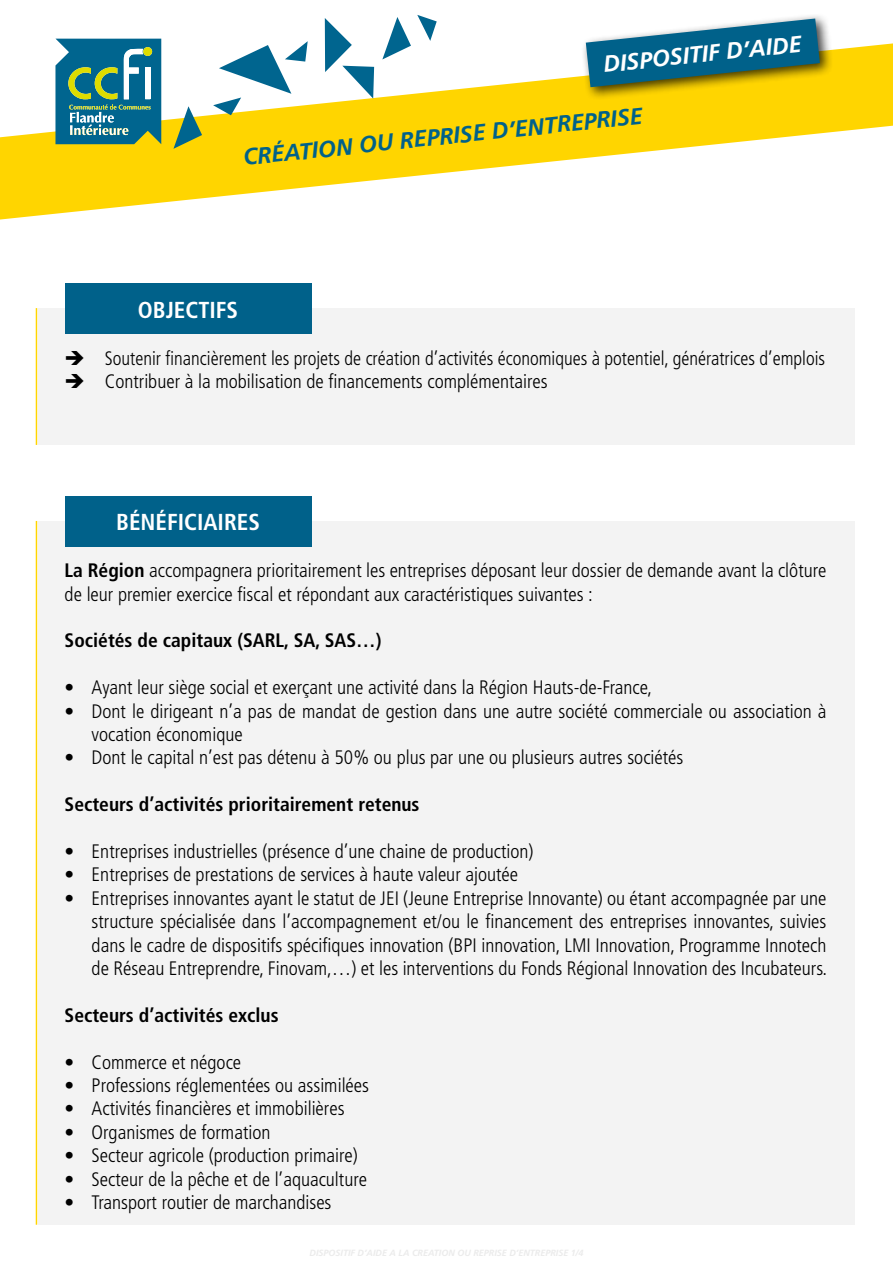
<style>
.page{position:relative;width:893px;height:1263px;background:#fff}
.page>*{position:absolute;margin:0;border:0;box-sizing:border-box;transform-origin:0 0}
.t1{font:italic 700 23.1px "Frutiger";color:#00618a}
.t2{font:700 condensed 23.1px "Frutiger";color:#fff}
.t3{font:italic 700 23.1px "Frutiger";color:#fff}
.t4{font:300 condensed 19.5px/23.4px "Frutiger";color:#000}
.t5{font:700 condensed 19.5px "Frutiger";color:#000}
.t6{font:300 condensed 19.5px "Frutiger";color:#000;scale:.96 1}
.s1{font-weight:700}
</style>
<div class="page">
<svg style="left:0;top:43px;width:893px;height:177px"></svg>
<div style="left:38px;top:308px;width:817px;height:137px;background:#f3f3f3"></div>
<div style="left:65px;top:284px;width:246px;height:50px;background:#00618a"></div>
<div style="left:38px;top:521px;width:817px;height:704px;background:#f3f3f3"></div>
<div style="left:65px;top:496px;width:246px;height:51px;background:#00618a"></div>
<svg style="left:173px;top:106px;width:29px;height:43px"></svg>
<svg style="left:382px;top:17px;width:29px;height:42px"></svg>
<svg style="left:325px;top:18px;width:49px;height:81px"></svg>
<svg style="left:213px;top:41px;width:95px;height:74px"></svg>
<svg style="left:417px;top:15px;width:20px;height:26px"></svg>
<svg style="left:55px;top:39px;width:106px;height:105px;background:#34828f"></svg>
<hr style="left:36px;top:308px;width:1px;height:137px;background:#ffd500">
<hr style="left:36px;top:521px;width:1px;height:704px;background:#ffd500">
<div style="left:580px;top:13px;width:252px;height:87px;background:#000;opacity:.75"></div>
<svg style="left:586px;top:19px;width:234px;height:68px;background:#4c8585"></svg>
<p class="t3" style="left:602px;top:51px;width:200px;rotate:-6deg">DISPOSITIF D’AIDE</p>
<p class="t1" style="left:242px;top:144px;width:403px;rotate:-6deg">CRÉATION OU REPRISE D’ENTREPRISE</p>
<p class="t2" style="left:138px;top:296px;width:102px">OBJECTIFS</p>
<p class="t6" style="left:65px;top:347px;width:794px">➔ Soutenir financièrement les projets de création d’activités économiques à potentiel, génératrices d’emplois</p>
<p class="t4" style="left:65px;top:370px;width:485px">➔ Contribuer à la mobilisation de financements complémentaires</p>
<p class="t2" style="left:116px;top:509px;width:145px">BÉNÉFICIAIRES</p>
<p class="t4" style="left:65px;top:559px;width:763px"><span class="s1">La Région</span> accompagnera prioritairement les entreprises déposant leur dossier de demande avant la clôture de leur premier exercice fiscal et répondant aux caractéristiques suivantes :</p>
<p class="t5" style="left:65px;top:629px;width:318px">Sociétés de capitaux (SARL, SA, SAS…)</p>
<p class="t4" style="left:65px;top:676px;width:589px">• Ayant leur siège social et exerçant une activité dans la Région Hauts-de-France,</p>
<p class="t4" style="left:92px;top:699px;width:736px;text-indent:-27px">• Dont le dirigeant n’a pas de mandat de gestion dans une autre société commerciale ou association à vocation économique</p>
<p class="t4" style="left:65px;top:746px;width:620px">• Dont le capital n’est pas détenu à 50% ou plus par une ou plusieurs autres sociétés</p>
<p class="t5" style="left:65px;top:793px;width:356px">Secteurs d’activités prioritairement retenus</p>
<p class="t4" style="left:65px;top:840px;width:471px">• Entreprises industrielles (présence d’une chaine de production)</p>
<p class="t4" style="left:65px;top:863px;width:455px">• Entreprises de prestations de services à haute valeur ajoutée</p>
<p class="t4" style="left:92px;top:887px;width:737px;text-align:justify;text-indent:-27px">• Entreprises innovantes ayant le statut de JEI (Jeune Entreprise Innovante) ou étant accompagnée par une structure spécialisée dans l’accompagnement et/ou le financement des entreprises innovantes, suivies dans le cadre de dispositifs spécifiques innovation (BPI innovation, LMI Innovation, Programme Innotech de Réseau Entreprendre, Finovam,…) et les interventions du Fonds Régional Innovation des Incubateurs.</p>
<p class="t5" style="left:65px;top:1003px;width:216px">Secteurs d’activités exclus</p>
<p class="t4" style="left:65px;top:1050px;width:178px">• Commerce et négoce</p>
<p class="t4" style="left:65px;top:1074px;width:306px">• Professions réglementées ou assimilées</p>
<p class="t4" style="left:65px;top:1097px;width:281px">• Activités financières et immobilières</p>
<p class="t4" style="left:65px;top:1121px;width:207px">• Organismes de formation</p>
<p class="t4" style="left:65px;top:1144px;width:295px">• Secteur agricole (production primaire)</p>
<p class="t4" style="left:65px;top:1167px;width:304px">• Secteur de la pêche et de l’aquaculture</p>
<p class="t4" style="left:65px;top:1191px;width:268px">• Transport routier de marchandises</p>
</div>
